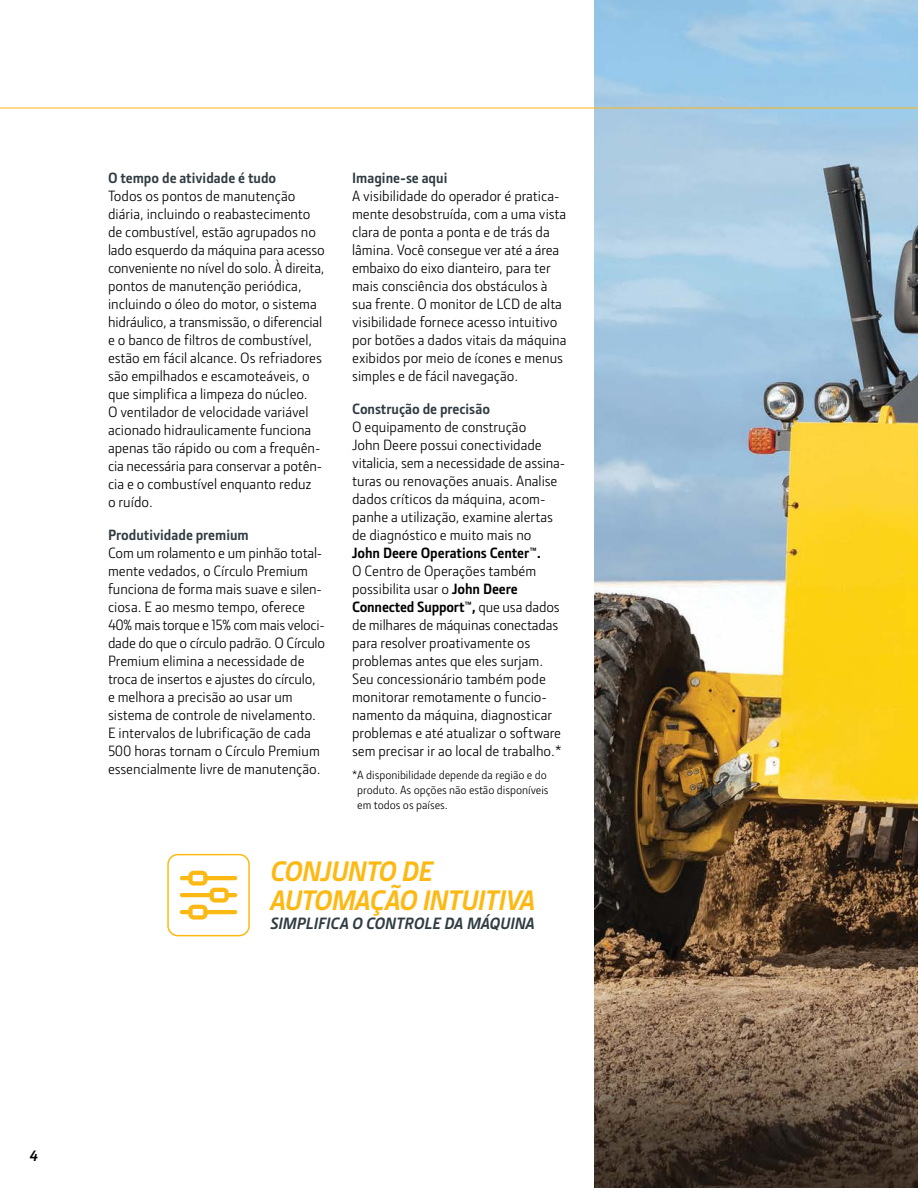
<style>
.page{position:relative;width:918px;height:1188px;background:#fff}
.page>*{position:absolute;margin:0;border:0;box-sizing:border-box;transform-origin:0 0}
.t1{font:italic 700 28.35px/28px "JD Sans Pro";letter-spacing:-.02em;color:#fdb913}
.t2{font:italic 700 16.5px "JD Sans Pro";color:#303c42}
.t3{font:15px/18px "JD Sans Pro";color:#000}
.t4{font:700 15px "JD Sans Pro";color:#303c42}
.t5{font:700 15px "JD Sans Pro";color:#000}
.t6{font:italic 700 15px "JD Sans Pro";color:#000}
.t7{font:12px/15px "JD Sans Pro";color:#000}
.s1{font-weight:700}
</style>
<div class="page">
<img style="left:594px;top:109px;width:324px;height:1079px">
<svg style="left:0;top:0;width:918px;height:109px"></svg>
<div style="left:167px;top:854px;width:83px;height:82px;border:2px solid #fdb913;border-radius:10px"></div>
<svg style="left:180px;top:871px;width:57px;height:49px"></svg>
<p class="t4" style="left:108px;top:168px;width:170px">O tempo de atividade é tudo</p>
<p class="t3" style="left:108px;top:186px;width:218px">Todos os pontos de manutenção diária, incluindo o reabastecimento de combustível, estão agrupados no lado esquerdo da máquina para acesso conveniente no nível do solo. À direita, pontos de manutenção periódica, incluindo o óleo do motor, o sistema hidráulico, a transmissão, o diferencial e o banco de filtros de combustível, estão em fácil alcance. Os refriadores são empilhados e escamoteáveis, o que simplifica a limpeza do núcleo.<br>O ventilador de velocidade variável acionado hidraulicamente funciona apenas tão rápido ou com a frequên&shy;cia necessária para conservar a potên&shy;cia e o combustível enquanto reduz<br>o ruído.</p>
<p class="t4" style="left:108px;top:525px;width:142px">Produtividade premium</p>
<p class="t3" style="left:108px;top:543px;width:219px">Com um rolamento e um pinhão total&shy;mente vedados, o Círculo Premium funciona de forma mais suave e silen&shy;ciosa. E ao mesmo tempo, oferece 40% mais torque e 15% com mais veloci&shy;dade do que o círculo padrão. O Círculo Premium elimina a necessidade de troca de insertos e ajustes do círculo, e melhora a precisão ao usar um sistema de controle de nivelamento.<br>E intervalos de lubrificação de cada 500 horas tornam o Círculo Premium essencialmente livre de manutenção.</p>
<p class="t4" style="left:352px;top:168px;width:97px">Imagine-se aqui</p>
<p class="t3" style="left:352px;top:186px;width:216px">A visibilidade do operador é pratica&shy;mente desobstruída, com a uma vista clara de ponta a ponta e de trás da lâmina. Você consegue ver até a área embaixo do eixo dianteiro, para ter mais consciência dos obstáculos à sua frente. O monitor de LCD de alta visibilidade fornece acesso intuitivo por botões a dados vitais da máquina exibidos por meio de ícones e menus simples e de fácil navegação.</p>
<p class="t4" style="left:352px;top:399px;width:139px">Construção de precisão</p>
<p class="t3" style="left:352px;top:417px;width:215px">O equipamento de construção<br>John Deere possui conectividade vitalicia, sem a necessidade de assina&shy;turas ou renovações anuais. Analise dados críticos da máquina, acom&shy;panhe a utilização, examine alertas de diagnóstico e muito mais no</p>
<p class="t5" style="left:352px;top:543px;width:190px">John Deere Operations Center™.</p>
<p class="t3" style="left:352px;top:561px;width:211px">O Centro de Operações também possibilita usar o <span class="s1">John Deere Connected Support™,</span> que usa dados de milhares de máquinas conectadas para resolver proativamente os problemas antes que eles surjam.<br>Seu concessionário também pode monitorar remotamente o funcio&shy;namento da máquina, diagnosticar problemas e até atualizar o software sem precisar ir ao local de trabalho.*</p>
<p class="t7" style="left:357px;top:768px;width:193px;text-indent:-5px">*A disponibilidade depende da região e do produto. As opções não estão disponíveis em todos os países.</p>
<h1 class="t1" style="left:270px;top:857px;width:267px">CONJUNTO DE<br>AUTOMAÇÃO INTUITIVA</h1>
<p class="t2" style="left:270px;top:913px;width:266px">SIMPLIFICA O CONTROLE DA MÁQUINA</p>
<p class="t6" style="left:29px;top:1146px;width:10px">4</p>
</div>
